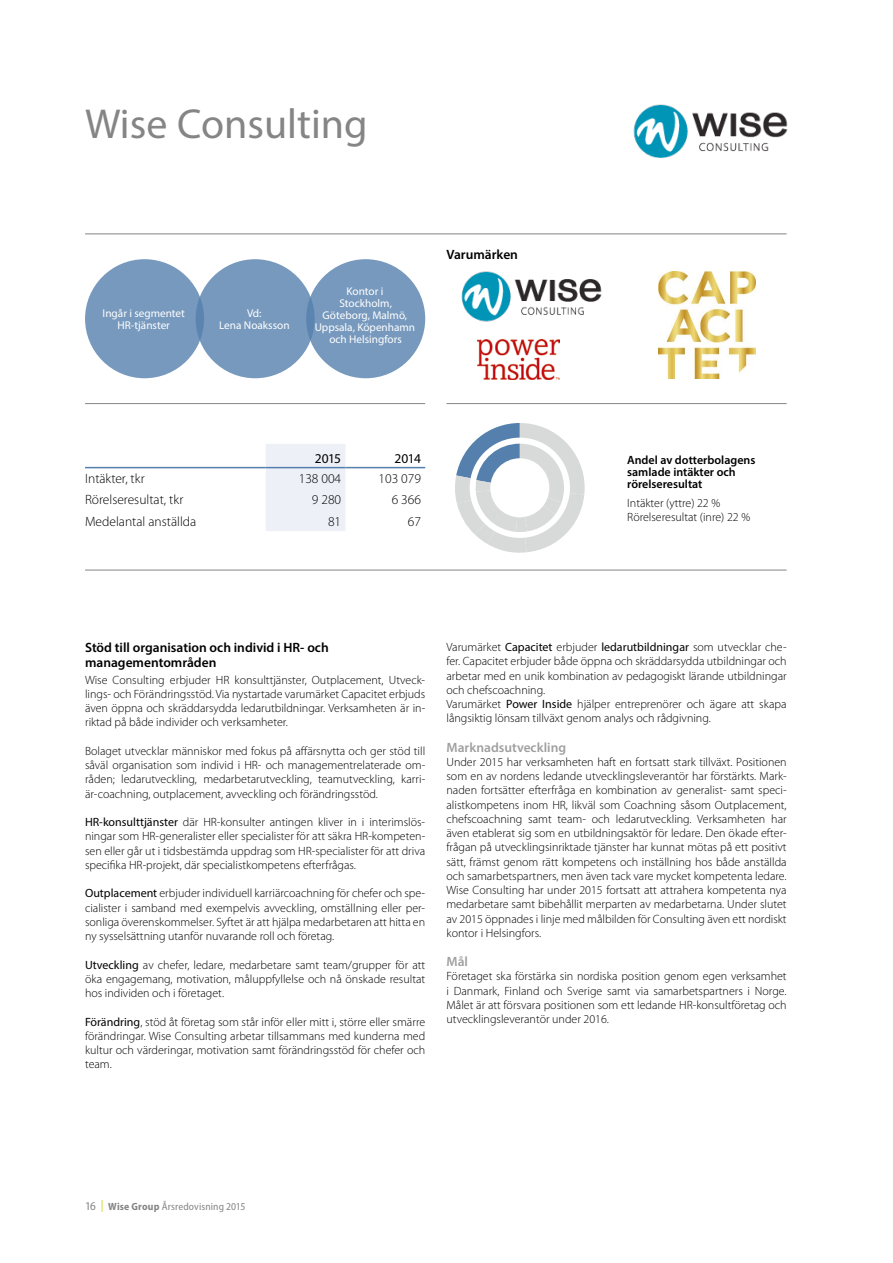
<style>
.page{position:relative;width:893px;height:1263px;background:#fff}
.page>*{position:absolute;margin:0;border:0;box-sizing:border-box;transform-origin:0 0}
.t1{font:42px "Myriad Pro";color:#858585}
.t2{font:300 13.5px "Myriad Pro";color:#000}
.t3{font:600 13.5px/15px "Myriad Pro";color:#000}
.t4{font:600 13.5px "Myriad Pro";color:#9f9f9f}
.t5{font:13.5px "Myriad Pro";letter-spacing:-.04em;color:#000}
.t6{font:300 12px/14.2px "Myriad Pro";color:#000;text-align:justify}
.t7{font:600 12px/12px "Myriad Pro";color:#000}
.t8{font:11.25px/12px "Myriad Pro";color:#fff;text-align:center}
.t9{font:semi-condensed 10.5px "Myriad Pro";letter-spacing:.01em;color:#858585}
.s1{font-weight:400}
.s2{font-size:12px}
.s3{font-size:12px;color:#d3d622}
.s4{font-weight:700}
</style>
<div class="page">
<svg style="left:455px;top:423px;width:130px;height:130px"></svg>
<div style="left:490px;top:458px;width:59px;height:59px;background:#fff;border-radius:50%"></div>
<img style="left:633px;top:104px;width:155px;height:54px">
<div style="left:266px;top:444px;width:79px;height:87px;background:#edf0f7"></div>
<hr style="left:85px;top:467px;width:181px;height:1px;background:#5580ad">
<hr style="left:266px;top:467px;width:79px;height:1px;background:#5580ad">
<hr style="left:345px;top:467px;width:80px;height:1px;background:#5580ad">
<hr style="left:446px;top:403px;width:341px;height:1px;background:#858585">
<hr style="left:85px;top:234px;width:702px;height:1px;background:#858585">
<hr style="left:85px;top:570px;width:702px;height:1px;background:#858585">
<hr style="left:85px;top:403px;width:340px;height:1px;background:#858585">
<div style="left:85px;top:259px;width:119px;height:119px;background:#7799bd;border-radius:50%"></div>
<div style="left:196px;top:259px;width:119px;height:119px;background:#7799bd;border-radius:50%"></div>
<div style="left:306px;top:259px;width:119px;height:119px;background:#7799bd;border-radius:50%"></div>
<img style="left:461px;top:272px;width:141px;height:50px">
<img style="left:659px;top:272px;width:96px;height:106px">
<img style="left:478px;top:340px;width:82px;height:40px">
<h1 class="t1" style="left:85px;top:98px;width:284px">Wise Consulting</h1>
<p class="t8" style="left:103px;top:307px;width:84px">Ingår i segmentet<br>HR-tjänster</p>
<p class="t8" style="left:219px;top:307px;width:72px">Vd:<br>Lena Noaksson</p>
<p class="t8" style="left:315px;top:285px;width:102px">Kontor i<br>Stockholm,<br>Göteborg, Malmö,<br>Uppsala, Köpenhamn och Helsingfors</p>
<p class="t3" style="left:446px;top:247px;width:73px">Varumärken</p>
<p class="t5" style="left:315px;top:450px;width:28px">2015</p>
<p class="t5" style="left:395px;top:450px;width:28px">2014</p>
<p class="t2" style="left:85px;top:471px;width:61px">Intäkter, tkr</p>
<p class="t2" style="left:299px;top:471px;width:44px">138 004</p>
<p class="t2" style="left:378px;top:471px;width:44px">103 079</p>
<p class="t2" style="left:85px;top:492px;width:100px">Rörelseresultat, tkr</p>
<p class="t2" style="left:312px;top:492px;width:31px">9 280</p>
<p class="t2" style="left:392px;top:492px;width:31px">6 366</p>
<p class="t2" style="left:85px;top:514px;width:113px">Medelantal anställda</p>
<p class="t2" style="left:328px;top:514px;width:15px">81</p>
<p class="t2" style="left:408px;top:514px;width:15px">67</p>
<p class="t7" style="left:627px;top:454px;width:130px">Andel av dotterbolagens samlade intäkter och rörelseresultat</p>
<p class="t6" style="left:627px;top:496px;width:125px">Intäkter (yttre) 22 %<br>Rörelseresultat (inre) 22 %</p>
<p class="t3" style="left:85px;top:640px;width:245px">Stöd till organisation och individ i HR- och managementområden</p>
<p class="t6" style="left:85px;top:673px;width:342px">Wise Consulting erbjuder HR konsulttjänster, Outplacement, Utveck&shy;lings- och Förändringsstöd. Via nystartade varumärket Capacitet erbjuds även öppna och skräddarsydda ledarutbildningar. Verksamheten är in&shy;riktad på både individer och verksamheter.</p>
<p class="t6" style="left:85px;top:744px;width:342px">Bolaget utvecklar människor med fokus på affärsnytta och ger stöd till såväl organisation som individ i HR- och managementrelaterade om&shy;råden; ledarutveckling, medarbetarutveckling, teamutveckling, karri&shy;är-coachning, outplacement, avveckling och förändringsstöd.</p>
<p class="t6" style="left:85px;top:815px;width:342px"><span class="s1">HR-konsulttjänster</span> där HR-konsulter antingen kliver in i interimslös&shy;ningar som HR-generalister eller specialister för att säkra HR-kompeten&shy;sen eller går ut i tidsbestämda uppdrag som HR-specialister för att driva specifika HR-projekt, där specialistkompetens efterfrågas.</p>
<p class="t6" style="left:85px;top:886px;width:342px"><span class="s1">Outplacement</span> erbjuder individuell karriärcoachning för chefer och spe&shy;cialister i samband med exempelvis avveckling, omställning eller per&shy;sonliga överenskommelser. Syftet är att hjälpa medarbetaren att hitta en ny sysselsättning utanför nuvarande roll och företag.</p>
<p class="t6" style="left:85px;top:958px;width:342px"><span class="s1">Utveckling</span> av chefer, ledare, medarbetare samt team/grupper för att öka engagemang, motivation, måluppfyllelse och nå önskade resultat hos individen och i företaget.</p>
<p class="t6" style="left:85px;top:1015px;width:342px"><span class="s1">Förändring</span>, stöd åt företag som står inför eller mitt i, större eller smärre förändringar. Wise Consulting arbetar tillsammans med kunderna med kultur och värderingar, motivation samt förändringsstöd för chefer och team.</p>
<p class="t6" style="left:446px;top:640px;width:342px;text-align:left">Varumärket <span class="s1">Capacitet</span> erbjuder <span class="s1">ledarutbildningar</span> som utvecklar che&shy;fer. Capacitet erbjuder både öppna och skräddarsydda utbildningar och arbetar med en unik kombination av pedagogiskt lärande utbildningar och chefscoachning.<br>Varumärket <span class="s1">Power Inside</span> hjälper entreprenörer och ägare att skapa långsiktig lönsam tillväxt genom analys och rådgivning.</p>
<p class="t4" style="left:446px;top:738px;width:121px">Marknadsutveckling</p>
<p class="t6" style="left:446px;top:755px;width:342px">Under 2015 har verksamheten haft en fortsatt stark tillväxt. Positionen som en av nordens ledande utvecklingsleverantör har förstärkts. Mark&shy;naden fortsätter efterfråga en kombination av generalist- samt speci&shy;alistkompetens inom HR, likväl som Coachning såsom Outplacement, chefscoachning samt team- och ledarutveckling. Verksamheten har även etablerat sig som en utbildningsaktör för ledare. Den ökade efter&shy;frågan på utvecklingsinriktade tjänster har kunnat mötas på ett positivt sätt, främst genom rätt kompetens och inställning hos både anställda och samarbetspartners, men även tack vare mycket kompetenta ledare.<br>Wise Consulting har under 2015 fortsatt att attrahera kompetenta nya medarbetare samt bibehållit merparten av medarbetarna. Under slutet av 2015 öppnades i linje med målbilden för Consulting även ett nordiskt kontor i Helsingfors.</p>
<p class="t4" style="left:446px;top:953px;width:23px">Mål</p>
<p class="t6" style="left:446px;top:969px;width:342px">Företaget ska förstärka sin nordiska position genom egen verksamhet i Danmark, Finland och Sverige samt via samarbetspartners i Norge.<br>Målet är att försvara positionen som ett ledande HR-konsultföretag och utvecklingsleverantör under 2016.</p>
<p class="t9" style="left:85px;top:1201px;width:162px"><span class="s2">16</span> <span class="s3">|</span> <span class="s4">Wise Group</span> Årsredovisning 2015</p>
</div>
